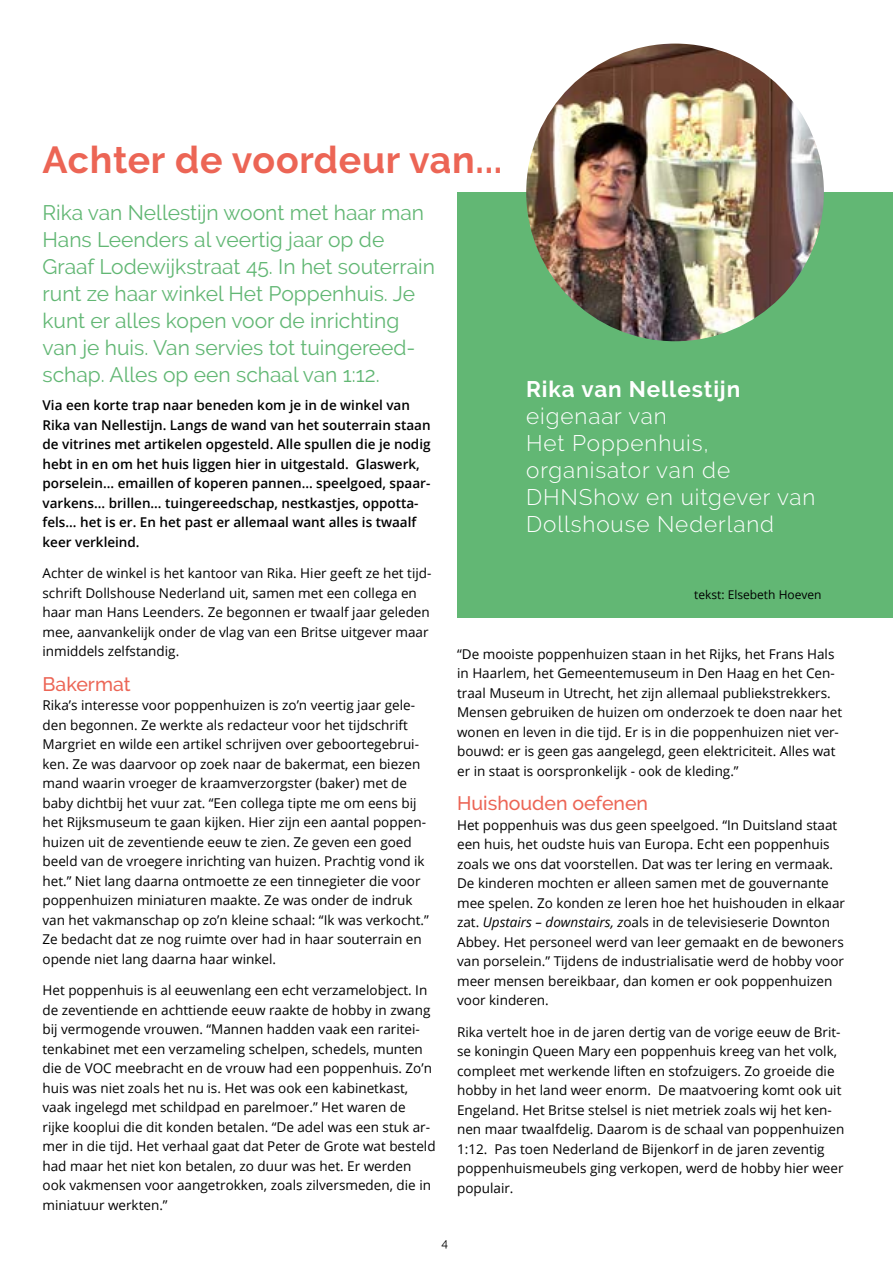
<style>
.page{position:relative;width:893px;height:1263px;background:#fff}
.page>*{position:absolute;margin:0;border:0;box-sizing:border-box;transform-origin:0 0}
.t1{font:700 37.5px "Raleway";letter-spacing:.02em;color:#ec6555}
.t2{font:300 22.5px/27px "Raleway";letter-spacing:.04em;color:#fff}
.t3{font:700 22.5px "Raleway";letter-spacing:.04em;color:#fff}
.t4{font:21px/27px "Raleway";color:#62b774}
.t5{font:500 19.5px "Raleway";color:#ec6555}
.t6{font:13.5px/19.5px "Open Sans";color:#000}
.t7{font:600 13.5px/19.5px "Open Sans";color:#000}
.t8{font:12px "Open Sans";color:#000}
.t9{font:12px "Raleway";color:#000}
.s1{font-style:italic}
</style>
<div class="page">
<div style="left:457px;top:192px;width:436px;height:426px;background:#62b774"></div>
<img style="left:526px;top:44px;width:298px;height:297px;border-radius:149px">
<h1 class="t1" style="left:43px;top:139px;width:461px">Achter de voordeur van...</h1>
<p class="t4" style="left:43px;top:199px;width:394px">Rika van Nellestijn woont met haar man Hans Leenders al veertig jaar op de Graaf Lodewijkstraat 45. In het souterrain runt ze haar winkel Het Poppenhuis. Je kunt er alles kopen voor de inrichting van je huis. Van servies tot tuingereed&shy;schap. Alles op een schaal van 1:12.</p>
<p class="t7" style="left:43px;top:395px;width:390px">Via een korte trap naar beneden kom je in de winkel van Rika van Nellestijn. Langs de wand van het souterrain staan de vitrines met artikelen opgesteld. Alle spullen die je nodig hebt in en om het huis liggen hier in uitgestald. Glaswerk, porselein… emaillen of koperen pannen… speelgoed, spaar&shy;varkens... brillen… tuingereedschap, nestkastjes, oppotta&shy;fels… het is er. En het past er allemaal want alles is twaalf keer verkleind.</p>
<p class="t6" style="left:43px;top:563px;width:390px">Achter de winkel is het kantoor van Rika. Hier geeft ze het tijd&shy;schrift Dollshouse Nederland uit, samen met een collega en haar man Hans Leenders. Ze begonnen er twaalf jaar geleden mee, aanvankelijk onder de vlag van een Britse uitgever maar inmiddels zelfstandig.</p>
<h3 class="t5" style="left:43px;top:672px;width:90px">Bakermat</h3>
<p class="t6" style="left:43px;top:695px;width:388px">Rika’s interesse voor poppenhuizen is zo’n veertig jaar gele&shy;den begonnen. Ze werkte als redacteur voor het tijdschrift Margriet en wilde een artikel schrijven over geboortegebrui&shy;ken. Ze was daarvoor op zoek naar de bakermat, een biezen mand waarin vroeger de kraamverzorgster (baker) met de baby dichtbij het vuur zat. “Een collega tipte me om eens bij het Rijksmuseum te gaan kijken. Hier zijn een aantal poppen&shy;huizen uit de zeventiende eeuw te zien. Ze geven een goed beeld van de vroegere inrichting van huizen. Prachtig vond ik het.” Niet lang daarna ontmoette ze een tinnegieter die voor poppenhuizen miniaturen maakte. Ze was onder de indruk van het vakmanschap op zo’n kleine schaal: “Ik was verkocht.” Ze bedacht dat ze nog ruimte over had in haar souterrain en opende niet lang daarna haar winkel.</p>
<p class="t6" style="left:43px;top:980px;width:395px">Het poppenhuis is al eeuwenlang een echt verzamelobject. In de zeventiende en achttiende eeuw raakte de hobby in zwang bij vermogende vrouwen. “Mannen hadden vaak een raritei&shy;tenkabinet met een verzameling schelpen, schedels, munten die de VOC meebracht en de vrouw had een poppenhuis. Zo’n huis was niet zoals het nu is. Het was ook een kabinetkast, vaak ingelegd met schildpad en parelmoer.” Het waren de rijke kooplui die dit konden betalen. “De adel was een stuk ar&shy;mer in die tijd. Het verhaal gaat dat Peter de Grote wat besteld had maar het niet kon betalen, zo duur was het. Er werden ook vakmensen voor aangetrokken, zoals zilversmeden, die in miniatuur werkten.”</p>
<h2 class="t3" style="left:526px;top:376px;width:216px">Rika van Nellestijn</h2>
<h2 class="t2" style="left:526px;top:402px;width:291px">eigenaar van<br>Het Poppenhuis, organisator van de<br>DHNShow en uitgever van<br>Dollshouse Nederland</h2>
<p class="t8" style="left:694px;top:587px;width:129px">tekst: Elsebeth Hoeven</p>
<p class="t6" style="left:457px;top:644px;width:387px">“De mooiste poppenhuizen staan in het Rijks, het Frans Hals in Haarlem, het Gemeentemuseum in Den Haag en het Cen&shy;traal Museum in Utrecht, het zijn allemaal publiekstrekkers.<br>Mensen gebruiken de huizen om onderzoek te doen naar het wonen en leven in die tijd. Er is in die poppenhuizen niet ver&shy;bouwd: er is geen gas aangelegd, geen elektriciteit. Alles wat er in staat is oorspronkelijk - ook de kleding.”</p>
<h3 class="t5" style="left:457px;top:792px;width:193px">Huishouden oefenen</h3>
<p class="t6" style="left:457px;top:815px;width:389px">Het poppenhuis was dus geen speelgoed. “In Duitsland staat een huis, het oudste huis van Europa. Echt een poppenhuis zoals we ons dat voorstellen. Dat was ter lering en vermaak.<br>De kinderen mochten er alleen samen met de gouvernante mee spelen. Zo konden ze leren hoe het huishouden in elkaar zat. <span class="s1">Upstairs – downstairs, z</span>oals in de televisieserie Downton Abbey. Het personeel werd van leer gemaakt en de bewoners van porselein.” Tijdens de industrialisatie werd de hobby voor meer mensen bereikbaar, dan komen er ook poppenhuizen voor kinderen.</p>
<p class="t6" style="left:457px;top:1022px;width:389px">Rika vertelt hoe in de jaren dertig van de vorige eeuw de Brit&shy;se koningin Queen Mary een poppenhuis kreeg van het volk, compleet met werkende liften en stofzuigers. Zo groeide die hobby in het land weer enorm. De maatvoering komt ook uit Engeland. Het Britse stelsel is niet metriek zoals wij het ken&shy;nen maar twaalfdelig. Daarom is de schaal van poppenhuizen 1:12. Pas toen Nederland de Bijenkorf in de jaren zeventig poppenhuismeubels ging verkopen, werd de hobby hier weer populair.</p>
<p class="t9" style="left:442px;top:1235px;width:8px">4</p>
</div>
